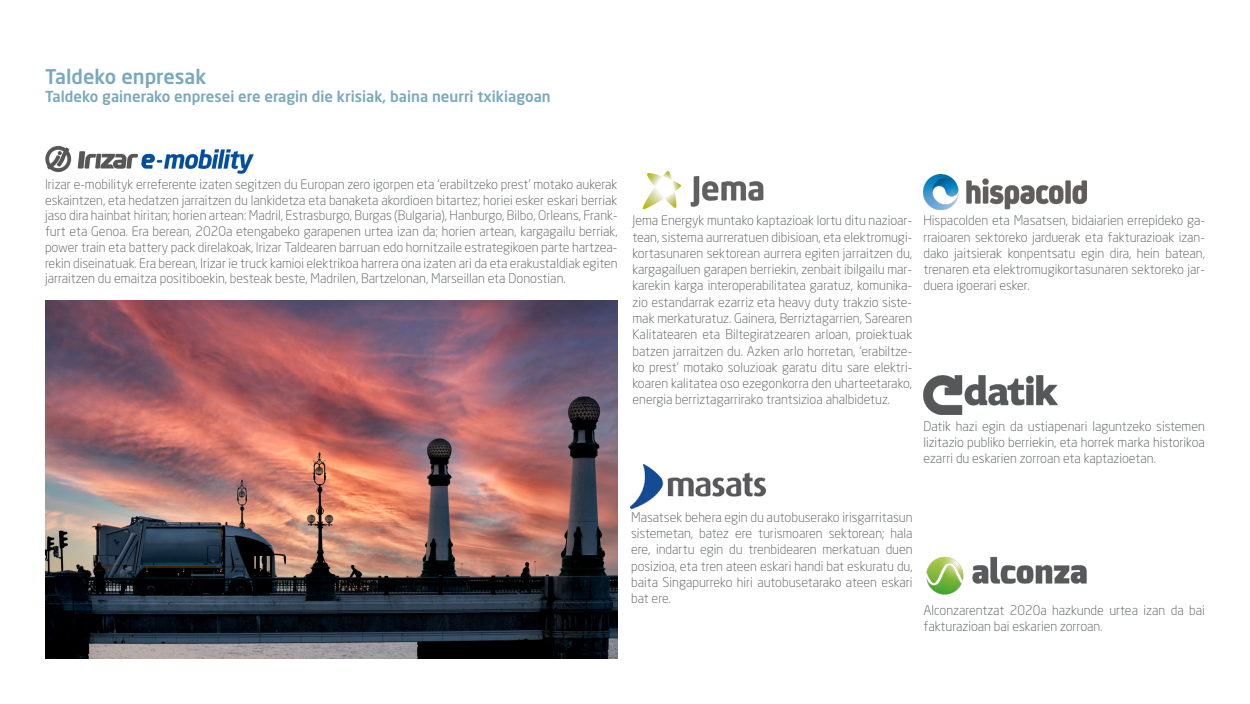
<style>
.page{position:relative;width:1250px;height:704px;background:#fff}
.page>*{position:absolute;margin:0;border:0;box-sizing:border-box;transform-origin:0 0}
.t1{font:500 20px "Neo Sans Std";color:#7aa9bd}
.t2{font:500 15px "Neo Sans Std";color:#7aa9bd}
.t3{font:300 13.12px/16.2px "Neo Sans Std";color:#56585a;text-align:justify}
</style>
<div class="page">
<img style="left:642px;top:170px;width:122px;height:40px">
<img style="left:45px;top:300px;width:573px;height:358px">
<img style="left:45px;top:145px;width:209px;height:29px">
<img style="left:926px;top:556px;width:161px;height:39px">
<img style="left:923px;top:375px;width:134px;height:39px">
<img style="left:923px;top:174px;width:164px;height:35px">
<img style="left:630px;top:464px;width:135px;height:44px">
<h1 class="t1" style="left:45px;top:64px;width:163px">Taldeko enpresak</h1>
<p class="t2" style="left:45px;top:87px;width:507px">Taldeko gainerako enpresei ere eragin die krisiak, baina neurri txikiagoan</p>
<p class="t3" style="left:45px;top:176px;width:574px;line-height:15.8px">Irizar e-mobilityk erreferente izaten segitzen du Europan zero igorpen eta ‘erabiltzeko prest’ motako aukerak eskaintzen, eta hedatzen jarraitzen du lankidetza eta banaketa akordioen bitartez; horiei esker eskari berriak jaso dira hainbat hiritan; horien artean: Madril, Estrasburgo, Burgas (Bulgaria), Hanburgo, Bilbo, Orleans, Frank&shy;furt eta Genoa. Era berean, 2020a etengabeko garapenen urtea izan da; horien artean, kargagailu berriak, power train eta battery pack direlakoak, Irizar Taldearen barruan edo hornitzaile estrategikoen parte hartzea&shy;rekin diseinatuak. Era berean, Irizar ie truck kamioi elektrikoa harrera ona izaten ari da eta erakustaldiak egiten jarraitzen du emaitza positiboekin, besteak beste, Madrilen, Bartzelonan, Marseillan eta Donostian.</p>
<p class="t3" style="left:633px;top:212px;width:281px">Jema Energyk muntako kaptazioak lortu ditu nazioar&shy;tean, sistema aurreratuen dibisioan, eta elektromugi&shy;kortasunaren sektorean aurrera egiten jarraitzen du, kargagailuen garapen berriekin, zenbait ibilgailu mar&shy;karekin karga interoperabilitatea garatuz, komunika&shy;zio estandarrak ezarriz eta heavy duty trakzio siste&shy;mak merkaturatuz. Gainera, Berriztagarrien, Sarearen Kalitatearen eta Biltegiratzearen arloan, proiektuak batzen jarraitzen du. Azken arlo horretan, ‘erabiltze&shy;ko prest’ motako soluzioak garatu ditu sare elektri&shy;koaren kalitatea oso ezegonkorra den uharteetarako, energia berriztagarrirako trantsizioa ahalbidetuz.</p>
<p class="t3" style="left:923px;top:212px;width:283px">Hispacolden eta Masatsen, bidaiarien errepideko ga&shy;rraioaren sektoreko jarduerak eta fakturazioak izan&shy;dako jaitsierak konpentsatu egin dira, hein batean, trenaren eta elektromugikortasunaren sektoreko jar&shy;duera igoerari esker.</p>
<p class="t3" style="left:923px;top:417px;width:283px">Datik hazi egin da ustiapenari laguntzeko sistemen lizitazio publiko berriekin, eta horrek marka historikoa ezarri du eskarien zorroan eta kaptazioetan.</p>
<p class="t3" style="left:631px;top:508px;width:283px">Masatsek behera egin du autobuserako irisgarritasun sistemetan, batez ere turismoaren sektorean; hala ere, indartu egin du trenbidearen merkatuan duen posizioa, eta tren ateen eskari handi bat eskuratu du, baita Singapurreko hiri autobusetarako ateen eskari bat ere.</p>
<p class="t3" style="left:923px;top:601px;width:283px;line-height:15.8px">Alconzarentzat 2020a hazkunde urtea izan da bai fakturazioan bai eskarien zorroan.</p>
</div>
